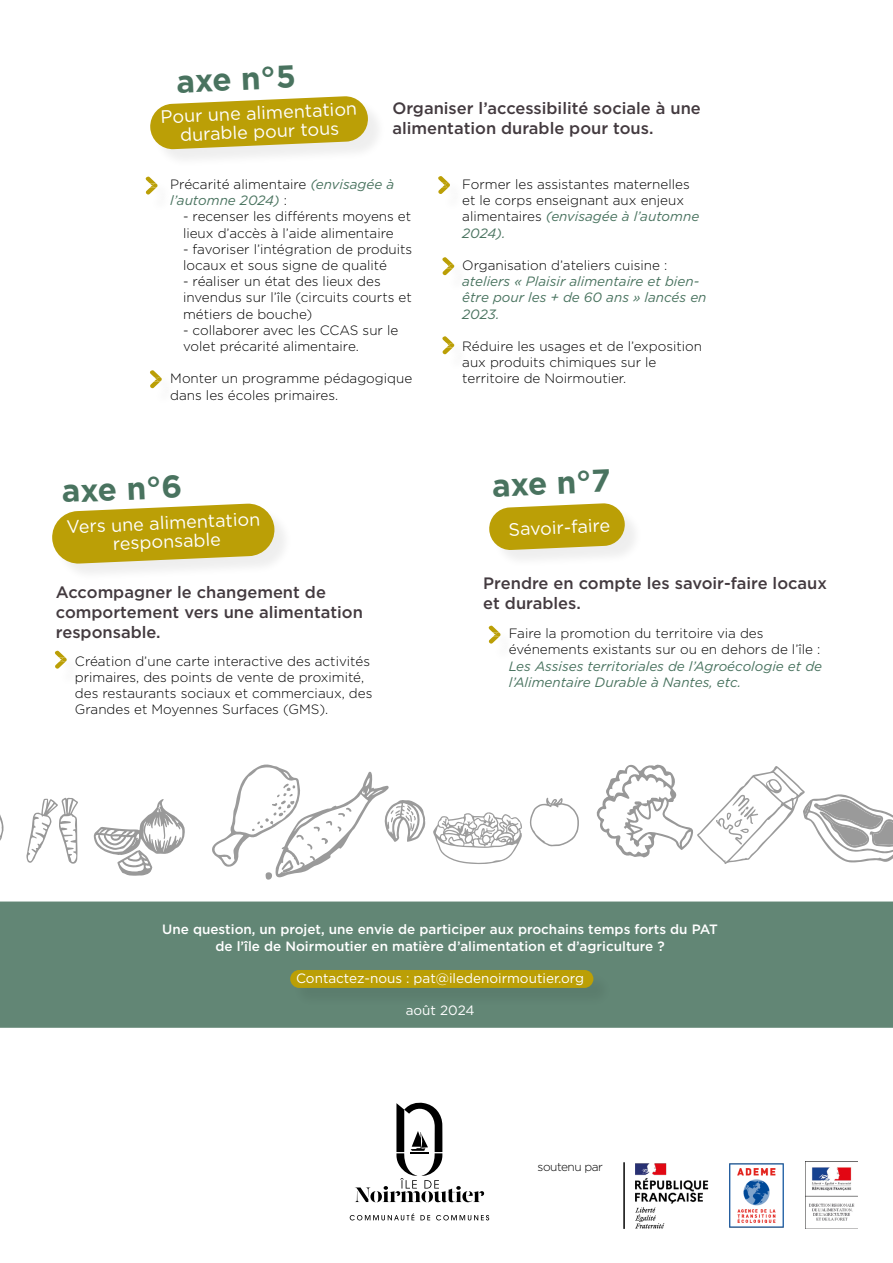
<style>
.page{position:relative;width:893px;height:1263px;background:#fff}
.page>*{position:absolute;margin:0;border:0;box-sizing:border-box;transform-origin:0 0}
.t1{font:700 31.5px "Gotham";color:#49735f}
.t2{font:18px/18.6px "Gotham";color:#fff;text-align:center}
.t3{font:500 16.5px/19.8px "Gotham";color:#433a3f}
.t4{font:300 13.5px/16.2px "Gotham";color:#000}
.t5{font:italic 13.5px/16.2px "Gotham";color:#49735f}
.t6{font:500 13.5px/16.2px "Gotham";color:#fff;text-align:center}
.t7{font:13.5px "Gotham";color:#fff}
.t8{font:300 11.85px "Gotham";letter-spacing:-.04em;color:#000}
.s1{font-weight:300;font-style:normal;color:#000}
.s2{font-weight:400;font-style:italic;color:#49735f}
</style>
<div class="page">
<div style="left:0;top:901px;width:893px;height:127px;background:#628675"></div>
<div style="left:293px;top:972px;width:318px;height:34px;background:#5d806f"></div>
<div style="left:290px;top:970px;width:303px;height:18px;background:#bb9f06;border-radius:9px"></div>
<svg style="left:94px;top:799px;width:91px;height:77px"></svg>
<svg style="left:26px;top:797px;width:52px;height:67px"></svg>
<svg style="left:266px;top:872px;width:6px;height:8px"></svg>
<svg style="left:212px;top:764px;width:214px;height:113px"></svg>
<svg style="left:0;top:815px;width:4px;height:26px"></svg>
<svg style="left:433px;top:812px;width:89px;height:52px"></svg>
<svg style="left:596px;top:764px;width:297px;height:100px"></svg>
<svg style="left:530px;top:798px;width:49px;height:49px"></svg>
<svg style="left:355px;top:1103px;width:129px;height:99px"></svg>
<svg style="left:350px;top:1213px;width:64px;height:7px"></svg>
<svg style="left:420px;top:1215px;width:10px;height:5px"></svg>
<svg style="left:436px;top:1215px;width:53px;height:5px"></svg>
<hr style="left:623px;top:1162px;width:2px;height:67px;background:#000">
<img style="left:635px;top:1163px;width:74px;height:66px">
<img style="left:729px;top:1163px;width:54px;height:65px">
<img style="left:805px;top:1162px;width:53px;height:67px">
<div style="left:153px;top:99px;width:233px;height:69px;background:#000;opacity:.07"></div>
<svg style="left:150px;top:96px;width:218px;height:54px"></svg>
<div style="left:55px;top:506px;width:238px;height:76px;background:#000;opacity:.07"></div>
<svg style="left:52px;top:503px;width:223px;height:61px"></svg>
<svg style="left:145px;top:177px;width:13px;height:18px"></svg>
<svg style="left:150px;top:370px;width:12px;height:18px"></svg>
<svg style="left:438px;top:176px;width:12px;height:18px"></svg>
<svg style="left:442px;top:257px;width:12px;height:18px"></svg>
<svg style="left:442px;top:336px;width:12px;height:18px"></svg>
<svg style="left:54px;top:651px;width:13px;height:18px"></svg>
<div style="left:491px;top:506px;width:152px;height:63px;background:#fbfbfb"></div>
<svg style="left:489px;top:503px;width:136px;height:47px"></svg>
<svg style="left:488px;top:626px;width:13px;height:18px"></svg>
<h1 class="t1" style="left:175px;top:61px;width:121px;rotate:-3deg">axe n°5</h1>
<h2 class="t2" style="left:160px;top:107px;width:198px;rotate:-2deg">Pour une alimentation durable pour tous</h2>
<p class="t3" style="left:392px;top:98px;width:310px">Organiser l’accessibilité sociale à une alimentation durable pour tous.</p>
<p class="t5" style="left:170px;top:176px;width:225px"><span class="s1">Précarité alimentaire</span> (envisagée à l’automne 2024) <span class="s1">:</span></p>
<p class="t4" style="left:183px;top:208px;width:230px">- recenser les différents moyens et lieux d’accès à l’aide alimentaire</p>
<p class="t4" style="left:183px;top:241px;width:231px">- favoriser l’intégration de produits locaux et sous signe de qualité</p>
<p class="t4" style="left:183px;top:273px;width:230px">- réaliser un état des lieux des invendus sur l’île (circuits courts et métiers de bouche)</p>
<p class="t4" style="left:183px;top:322px;width:217px">- collaborer avec les CCAS sur le volet précarité alimentaire.</p>
<p class="t4" style="left:170px;top:370px;width:243px">Monter un programme pédagogique dans les écoles primaires.</p>
<h1 class="t1" style="left:61px;top:471px;width:122px;rotate:-3deg">axe n°6</h1>
<h2 class="t2" style="left:66px;top:517px;width:195px;rotate:-2deg">Vers une alimentation responsable</h2>
<p class="t3" style="left:56px;top:582px;width:309px">Accompagner le changement de comportement vers une alimentation responsable.</p>
<p class="t4" style="left:75px;top:652px;width:299px">Création d’une carte interactive des activités primaires, des points de vente de proximité, des restaurants sociaux et commerciaux, des Grandes et Moyennes Surfaces (GMS).</p>
<p class="t4" style="left:462px;top:176px;width:239px">Former les assistantes maternelles et le corps enseignant aux enjeux alimentaires <span class="s2">(envisagée à l’automne<br>2024).</span></p>
<p class="t4" style="left:462px;top:257px;width:207px">Organisation d’ateliers cuisine :</p>
<p class="t5" style="left:462px;top:273px;width:246px">ateliers « Plaisir alimentaire et bien&shy;être pour les + de 60 ans » lancés en<br>2023.</p>
<p class="t4" style="left:462px;top:338px;width:241px">Réduire les usages et de l’exposition aux produits chimiques sur le territoire de Noirmoutier.</p>
<h1 class="t1" style="left:491px;top:465px;width:121px;rotate:-3deg">axe n°7</h1>
<h2 class="t2" style="left:508px;top:519px;width:103px;rotate:-2deg">Savoir-faire</h2>
<p class="t3" style="left:483px;top:573px;width:345px">Prendre en compte les savoir-faire locaux et durables.</p>
<p class="t4" style="left:509px;top:625px;width:313px">Faire la promotion du territoire via des événements existants sur ou en dehors de l’île :</p>
<p class="t5" style="left:509px;top:657px;width:315px">Les Assises territoriales de l’Agroécologie et de l’Alimentaire Durable à Nantes, etc.</p>
<p class="t6" style="left:162px;top:921px;width:557px">Une question, un projet, une envie de participer aux prochains temps forts du PAT de l’île de Noirmoutier en matière d’alimentation et d’agriculture ?</p>
<p class="t7" style="left:296px;top:970px;width:290px">Contactez-nous : pat@iledenoirmoutier.org</p>
<p class="t7" style="left:406px;top:1002px;width:70px">août 2024</p>
<p class="t8" style="left:538px;top:1159px;width:67px">soutenu par</p>
</div>
